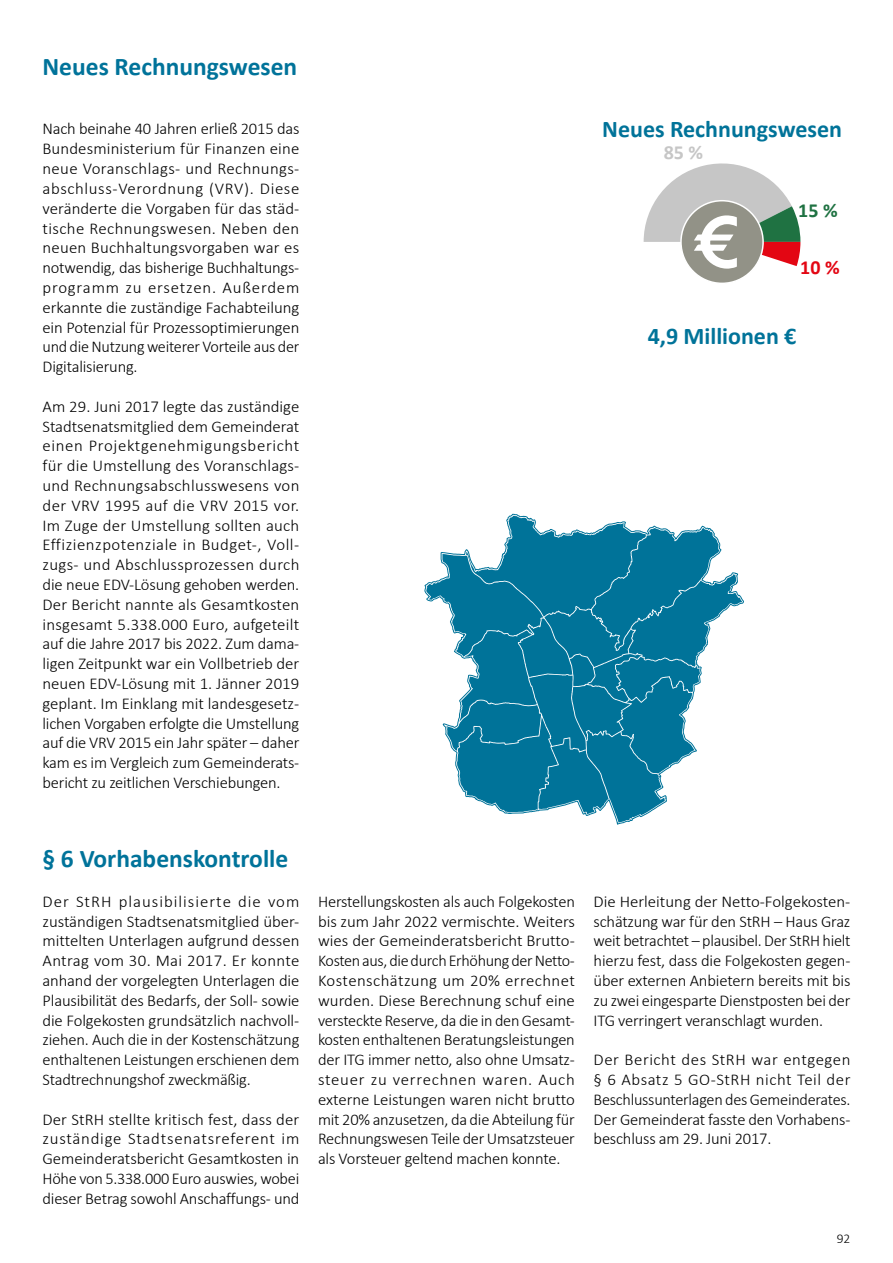
<style>
.page{position:relative;width:893px;height:1263px;background:#fff}
.page>*{position:absolute;margin:0;border:0;box-sizing:border-box;transform-origin:0 0}
.Bericht_Überschrift_Blau_h1_Spaltenüberg{font:700 25.5px "Calibri";color:#00739a}
.t1{font:700 24px "Calibri";color:#007399}
.t2{font:700 19.95px "Calibri";color:#c6c6c6}
.t3{font:700 19.95px "Calibri";color:#1f7242}
.t4{font:700 19.95px "Calibri";color:#e30613}
.Bericht_Fließtext_p_standard_black_mit_A{font:300 16.5px/19.8px "Calibri";letter-spacing:-.01em;color:#000;text-align:justify}
.t5{font:300 13.5px "Calibri";color:#000}
</style>
<div class="page">
<svg style="left:644px;top:163px;width:156px;height:118px"></svg>
<div style="left:680px;top:200px;width:84px;height:84px;border:2px solid #fff;border-radius:50%"></div>
<svg style="left:426px;top:516px;width:316px;height:307px"></svg>
<h1 class="Bericht_Überschrift_Blau_h1_Spaltenüberg" style="left:43px;top:49px;width:256px">Neues Rechnungswesen</h1>
<p class="Bericht_Fließtext_p_standard_black_mit_A" style="left:43px;top:119px;width:258px">Nach beinahe 40 Jahren erließ 2015 das Bundesministerium für Finanzen eine neue Voranschlags- und Rechnungs&shy;abschluss-Verordnung (VRV). Diese veränderte die Vorgaben für das städ&shy;tische Rechnungswesen. Neben den neuen Buchhaltungsvorgaben war es notwendig, das bisherige Buchhaltungs&shy;programm zu ersetzen. Außerdem erkannte die zuständige Fachabteilung ein Potenzial für Prozessoptimierungen und die Nutzung weiterer Vorteile aus der Digitalisierung.</p>
<p class="Bericht_Fließtext_p_standard_black_mit_A" style="left:43px;top:396px;width:258px">Am 29. Juni 2017 legte das zuständige Stadtsenatsmitglied dem Gemeinderat einen Projektgenehmigungsbericht für die Umstellung des Voranschlags&shy;und Rechnungsabschlusswesens von der VRV 1995 auf die VRV 2015 vor.<br>Im Zuge der Umstellung sollten auch Effizienzpotenziale in Budget-, Voll&shy;zugs- und Abschlussprozessen durch die neue EDV-Lösung gehoben werden.<br>Der Bericht nannte als Gesamtkosten insgesamt 5.338.000 Euro, aufgeteilt auf die Jahre 2017 bis 2022. Zum dama&shy;ligen Zeitpunkt war ein Vollbetrieb der neuen EDV-Lösung mit 1. Jänner 2019 geplant. Im Einklang mit landesgesetz&shy;lichen Vorgaben erfolgte die Umstellung auf die VRV 2015 ein Jahr später – daher kam es im Vergleich zum Gemeinderats&shy;bericht zu zeitlichen Verschiebungen.</p>
<p class="t1" style="left:602px;top:112px;width:241px">Neues Rechnungswesen</p>
<p class="t2" style="left:664px;top:138px;width:41px">85 %</p>
<p class="t3" style="left:798px;top:196px;width:41px">15 %</p>
<p class="t4" style="left:800px;top:253px;width:41px">10 %</p>
<p class="t1" style="left:648px;top:319px;width:150px">4,9 Millionen €</p>
<h1 class="Bericht_Überschrift_Blau_h1_Spaltenüberg" style="left:43px;top:841px;width:247px">§ 6 Vorhabenskontrolle</h1>
<p class="Bericht_Fließtext_p_standard_black_mit_A" style="left:43px;top:891px;width:258px">Der StRH plausibilisierte die vom zuständigen Stadtsenatsmitglied über&shy;mittelten Unterlagen aufgrund dessen Antrag vom 30. Mai 2017. Er konnte anhand der vorgelegten Unterlagen die Plausibilität des Bedarfs, der Soll- sowie die Folgekosten grundsätzlich nachvoll&shy;ziehen. Auch die in der Kostenschätzung enthaltenen Leistungen erschienen dem Stadtrechnungshof zweckmäßig.</p>
<p class="Bericht_Fließtext_p_standard_black_mit_A" style="left:43px;top:1109px;width:258px">Der StRH stellte kritisch fest, dass der zuständige Stadtsenatsreferent im Gemeinderatsbericht Gesamtkosten in Höhe von 5.338.000 Euro auswies, wobei dieser Betrag sowohl Anschaffungs- und</p>
<p class="Bericht_Fließtext_p_standard_black_mit_A" style="left:318px;top:891px;width:258px">Herstellungskosten als auch Folgekosten bis zum Jahr 2022 vermischte. Weiters wies der Gemeinderatsbericht Brutto-Kosten aus, die durch Erhöhung der Netto-Kostenschätzung um 20% errechnet wurden. Diese Berechnung schuf eine versteckte Reserve, da die in den Gesamt&shy;kosten enthaltenen Beratungsleistungen der ITG immer netto, also ohne Umsatz&shy;steuer zu verrechnen waren. Auch externe Leistungen waren nicht brutto mit 20% anzusetzen, da die Abteilung für Rechnungswesen Teile der Umsatzsteuer als Vorsteuer geltend machen konnte.</p>
<p class="Bericht_Fließtext_p_standard_black_mit_A" style="left:594px;top:891px;width:258px">Die Herleitung der Netto-Folgekosten&shy;schätzung war für den StRH – Haus Graz weit betrachtet – plausibel. Der StRH hielt hierzu fest, dass die Folgekosten gegen&shy;über externen Anbietern bereits mit bis zu zwei eingesparte Dienstposten bei der ITG verringert veranschlagt wurden.</p>
<p class="Bericht_Fließtext_p_standard_black_mit_A" style="left:594px;top:1050px;width:258px">Der Bericht des StRH war entgegen § 6 Absatz 5 GO-StRH nicht Teil der Beschlussunterlagen des Gemeinderates.<br>Der Gemeinderat fasste den Vorhabens&shy;beschluss am 29. Juni 2017.</p>
<p class="t5" style="left:837px;top:1230px;width:15px">92</p>
</div>
